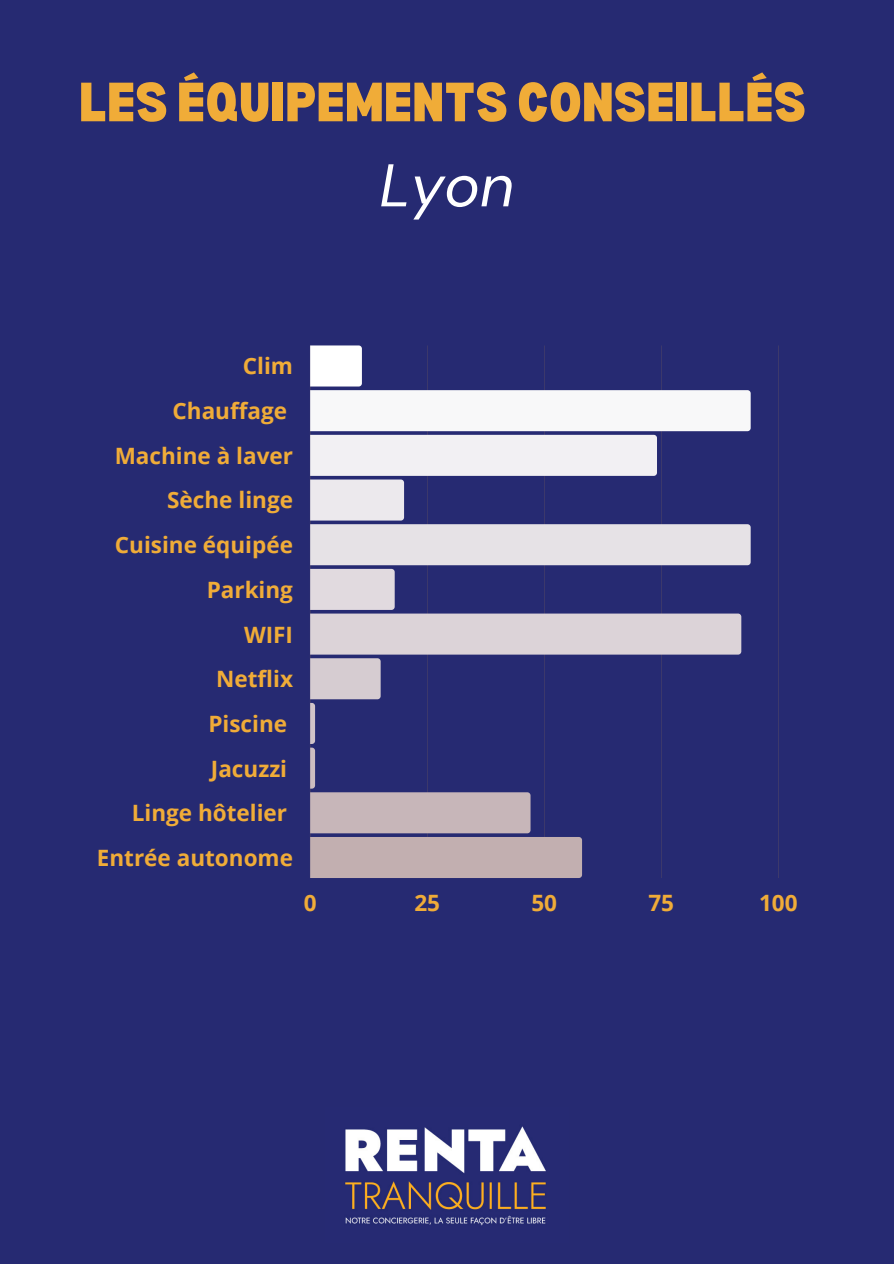
<style>
.page{position:relative;width:894px;height:1264px;background:#fff}
.page>*{position:absolute;margin:0;border:0;box-sizing:border-box;transform-origin:0 0}
.t1{font:italic 60px "DM Sans";color:#fff}
.t2{font:900 semi-condensed 54px "Bernoru";color:#f0ac38}
.t3{font:700 22.5px "Open Sans";color:#f0ac38}
</style>
<div class="page">
<div style="left:0;top:0;width:893px;height:1263px;background:#262a72"></div>
<img style="left:345px;top:1126px;width:201px;height:100px">
<hr style="left:778px;top:345px;width:1px;height:533px;background:#f0ac38">
<svg style="left:310px;top:345px;width:440px;height:533px"></svg>
<p class="t2" style="left:79px;top:71px;width:728px">LES ÉQUIPEMENTS CONSEILLÉS</p>
<p class="t1" style="left:379px;top:147px;width:136px">Lyon</p>
<p class="t3" style="left:243px;top:350px;width:52px">Clim</p>
<p class="t3" style="left:172px;top:395px;width:116px">Chauffage</p>
<p class="t3" style="left:115px;top:440px;width:180px">Machine à laver</p>
<p class="t3" style="left:167px;top:484px;width:127px">Sèche linge</p>
<p class="t3" style="left:115px;top:529px;width:180px">Cuisine équipée</p>
<p class="t3" style="left:207px;top:574px;width:88px">Parking</p>
<p class="t3" style="left:244px;top:618px;width:51px">WIFI</p>
<p class="t3" style="left:216px;top:663px;width:78px">Netflix</p>
<p class="t3" style="left:208px;top:708px;width:80px">Piscine</p>
<p class="t3" style="left:211px;top:752px;width:78px">Jacuzzi</p>
<p class="t3" style="left:132px;top:797px;width:157px">Linge hôtelier</p>
<p class="t3" style="left:97px;top:842px;width:198px">Entrée autonome</p>
<p class="t3" style="left:303px;top:887px;width:14px">0</p>
<p class="t3" style="left:414px;top:887px;width:27px">25</p>
<p class="t3" style="left:531px;top:887px;width:27px">50</p>
<p class="t3" style="left:648px;top:887px;width:27px">75</p>
<p class="t3" style="left:758px;top:887px;width:40px">100</p>
</div>
